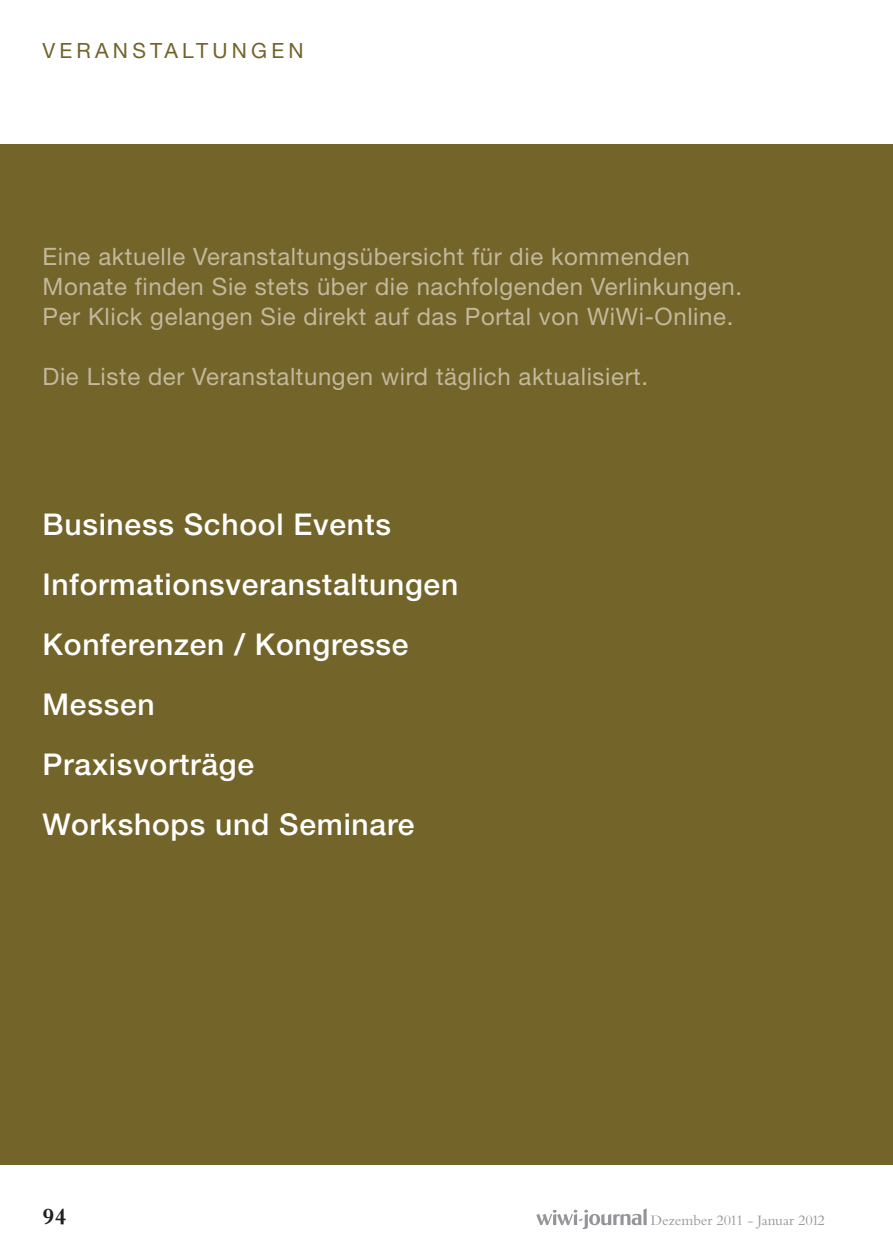
<style>
.page{position:relative;width:893px;height:1259px;background:#fff}
.page>*{position:absolute;margin:0;border:0;box-sizing:border-box;transform-origin:0 0}
.t1{font:500 30px/60px "Helvetica Neue LT Std";letter-spacing:.025em;color:#fff}
.t2{font:24px/30px "Helvetica Neue LT Std";letter-spacing:.025em;color:#c2b89c}
.t3{font:700 24px "Bembo Std";color:#231f20}
.t4{font:21px "Helvetica Neue LT Std";color:#73642a}
.t5{font:15px "Bembo Std";color:#939598}
</style>
<div class="page">
<div style="left:0;top:145px;width:893px;height:1020px;background:#73642a"></div>
<svg style="left:536px;top:1208px;width:111px;height:21px"></svg>
<p class="t4" style="left:43px;top:38px;width:35px">Veranstalt</p>
<p class="t4" style="left:212px;top:38px;width:38px">ungen</p>
<p class="t2" style="left:43px;top:241px;width:701px">Eine aktuelle Veranstaltungsübersicht für die kommenden<br>Monate finden Sie stets über die nachfolgenden Verlinkungen.<br>Per Klick gelangen Sie direkt auf das Portal von WiWi-Online.</p>
<p class="t2" style="left:43px;top:361px;width:607px">Die Liste der Veranstaltungen wird täglich aktualisiert.</p>
<p class="t1" style="left:43px;top:494px;width:417px">Business School Events<br>Informationsveranstaltungen<br>Konferenzen / Kongresse<br>Messen<br>Praxisvorträge<br>Workshops und Seminare</p>
<p class="t3" style="left:43px;top:1203px;width:26px">94</p>
<p class="t5" style="left:651px;top:1211px;width:176px">Dezember 2011 - Januar 2012</p>
</div>
